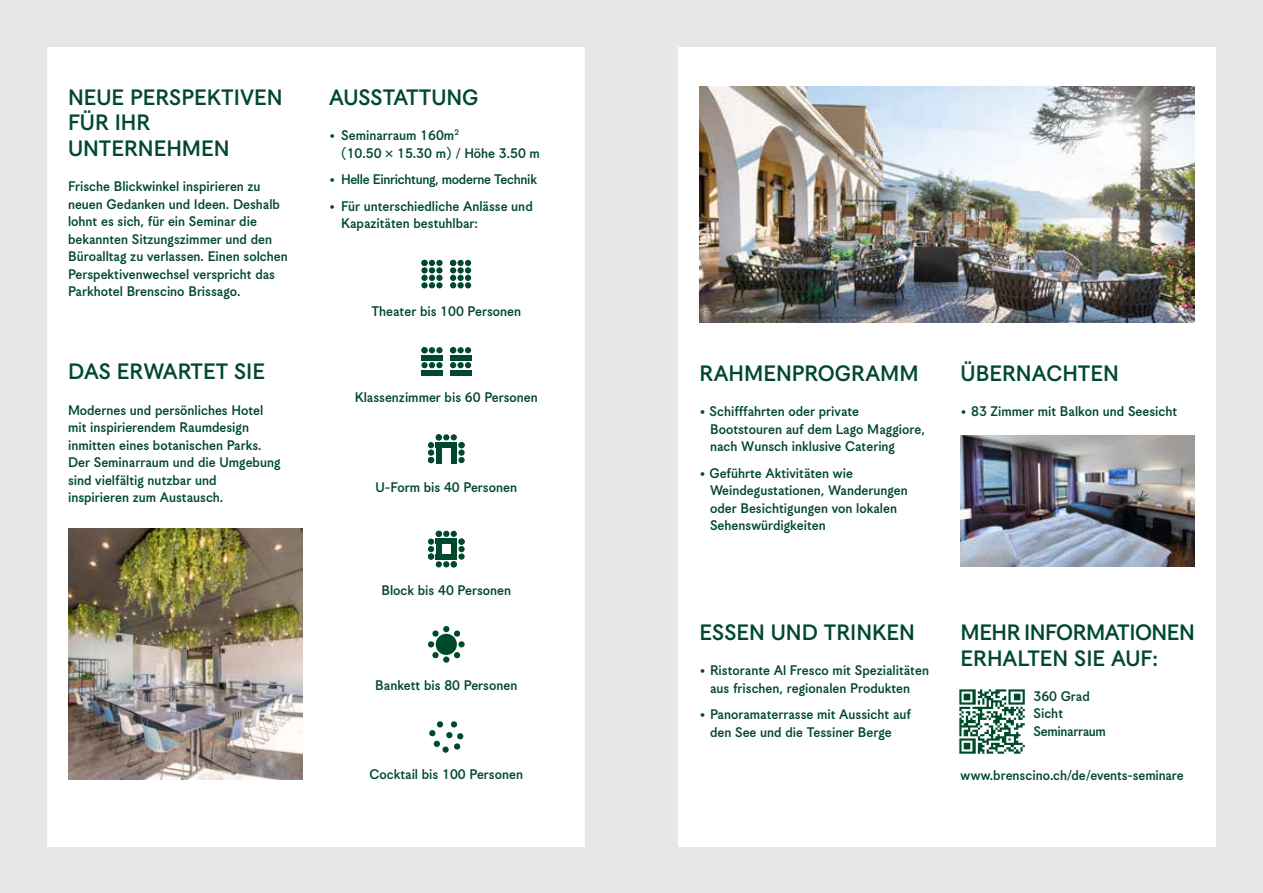
<style>
.page{position:relative;width:1263px;height:893px;background:#e6e7e8}
.page>*{position:absolute;margin:0;border:0;box-sizing:border-box;transform-origin:0 0}
.t1{font:24px/25.5px "Korpus Grotesk D";color:#00492c}
.t2{font:24px/25.5px "Korpus Grotesk D";letter-spacing:-.02em;color:#00492c}
.t3{font:15px/17.5px "Korpus Grotesk D";color:#00492c}
.t4{font:15px/17.5px "Korpus Grotesk D";letter-spacing:-.02em;color:#00492c}
</style>
<div class="page">
<div style="left:678px;top:47px;width:538px;height:799px;background:#fff"></div>
<div style="left:47px;top:47px;width:538px;height:799px;background:#fff"></div>
<div style="left:421px;top:260px;width:7px;height:6px;background:#00492c;border-radius:50%"></div>
<div style="left:436px;top:260px;width:7px;height:6px;background:#00492c;border-radius:50%"></div>
<div style="left:421px;top:267px;width:7px;height:6px;background:#00492c;border-radius:50%"></div>
<div style="left:436px;top:267px;width:7px;height:6px;background:#00492c;border-radius:50%"></div>
<div style="left:421px;top:275px;width:7px;height:6px;background:#00492c;border-radius:50%"></div>
<div style="left:436px;top:275px;width:7px;height:6px;background:#00492c;border-radius:50%"></div>
<div style="left:421px;top:282px;width:7px;height:6px;background:#00492c;border-radius:50%"></div>
<svg style="left:429px;top:260px;width:6px;height:28px"></svg>
<div style="left:436px;top:282px;width:7px;height:6px;background:#00492c;border-radius:50%"></div>
<div style="left:457px;top:260px;width:7px;height:6px;background:#00492c;border-radius:50%"></div>
<div style="left:457px;top:267px;width:7px;height:6px;background:#00492c;border-radius:50%"></div>
<div style="left:457px;top:275px;width:7px;height:6px;background:#00492c;border-radius:50%"></div>
<svg style="left:450px;top:260px;width:6px;height:28px"></svg>
<div style="left:457px;top:282px;width:7px;height:6px;background:#00492c;border-radius:50%"></div>
<svg style="left:465px;top:260px;width:6px;height:28px"></svg>
<div style="left:421px;top:347px;width:7px;height:6px;background:#00492c;border-radius:50%"></div>
<svg style="left:429px;top:347px;width:6px;height:6px"></svg>
<div style="left:436px;top:347px;width:7px;height:6px;background:#00492c;border-radius:50%"></div>
<div style="left:421px;top:362px;width:7px;height:6px;background:#00492c;border-radius:50%"></div>
<svg style="left:429px;top:362px;width:6px;height:6px"></svg>
<div style="left:436px;top:362px;width:7px;height:6px;background:#00492c;border-radius:50%"></div>
<svg style="left:450px;top:347px;width:6px;height:6px"></svg>
<div style="left:457px;top:347px;width:7px;height:6px;background:#00492c;border-radius:50%"></div>
<svg style="left:465px;top:347px;width:6px;height:6px"></svg>
<svg style="left:450px;top:362px;width:6px;height:6px"></svg>
<div style="left:457px;top:362px;width:7px;height:6px;background:#00492c;border-radius:50%"></div>
<svg style="left:465px;top:362px;width:6px;height:6px"></svg>
<div style="left:421px;top:355px;width:22px;height:5px;background:#00492c"></div>
<div style="left:421px;top:370px;width:22px;height:5px;background:#00492c"></div>
<div style="left:450px;top:355px;width:21px;height:5px;background:#00492c"></div>
<div style="left:450px;top:370px;width:21px;height:5px;background:#00492c"></div>
<div style="left:458px;top:442px;width:7px;height:6px;background:#00492c;border-radius:50%"></div>
<svg style="left:458px;top:449px;width:7px;height:7px"></svg>
<div style="left:458px;top:457px;width:7px;height:6px;background:#00492c;border-radius:50%"></div>
<div style="left:451px;top:442px;width:6px;height:21px;background:#00492c"></div>
<div style="left:436px;top:442px;width:5px;height:21px;background:#00492c"></div>
<svg style="left:428px;top:457px;width:6px;height:6px"></svg>
<div style="left:428px;top:449px;width:6px;height:7px;background:#00492c;border-radius:50%"></div>
<svg style="left:428px;top:434px;width:29px;height:14px"></svg>
<svg style="left:436px;top:531px;width:21px;height:6px"></svg>
<div style="left:436px;top:538px;width:21px;height:6px;background:#00492c"></div>
<svg style="left:436px;top:561px;width:21px;height:6px"></svg>
<div style="left:436px;top:554px;width:21px;height:6px;background:#00492c"></div>
<div style="left:458px;top:538px;width:7px;height:7px;background:#00492c;border-radius:50%"></div>
<div style="left:458px;top:546px;width:7px;height:6px;background:#00492c;border-radius:50%"></div>
<svg style="left:458px;top:553px;width:7px;height:7px"></svg>
<div style="left:451px;top:538px;width:6px;height:22px;background:#00492c"></div>
<div style="left:436px;top:538px;width:5px;height:22px;background:#00492c"></div>
<div style="left:428px;top:553px;width:6px;height:7px;background:#00492c;border-radius:50%"></div>
<svg style="left:428px;top:546px;width:6px;height:6px"></svg>
<div style="left:428px;top:538px;width:6px;height:7px;background:#00492c;border-radius:50%"></div>
<div style="left:443px;top:656px;width:6px;height:7px;background:#00492c;border-radius:50%"></div>
<div style="left:458px;top:641px;width:7px;height:6px;background:#00492c;border-radius:50%"></div>
<svg style="left:428px;top:626px;width:32px;height:33px"></svg>
<svg style="left:442px;top:746px;width:7px;height:7px"></svg>
<svg style="left:429px;top:721px;width:34px;height:29px"></svg>
<img style="left:959px;top:689px;width:66px;height:65px">
<img style="left:699px;top:87px;width:496px;height:235px">
<img style="left:68px;top:528px;width:234px;height:251px">
<img style="left:961px;top:435px;width:234px;height:131px">
<h1 class="t1" style="left:68px;top:84px;width:216px">NEUE PERSPEKTIVEN<br>FÜR IHR<br>UNTERNEHMEN</h1>
<p class="t3" style="left:68px;top:177px;width:221px">Frische Blickwinkel inspirieren zu neuen Gedanken und Ideen. Deshalb lohnt es sich, für ein Seminar die bekannten Sitzungszimmer und den Büroalltag zu verlassen. Einen solchen Perspektivenwechsel verspricht das Parkhotel Brenscino Brissago.</p>
<h1 class="t1" style="left:68px;top:359px;width:199px">DAS ERWARTET SIE</h1>
<p class="t3" style="left:68px;top:401px;width:214px">Modernes und persönliches Hotel mit inspirierendem Raumdesign inmitten eines botanischen Parks.<br>Der Seminarraum und die Umgebung sind vielfältig nutzbar und inspirieren zum Austausch.</p>
<h1 class="t1" style="left:329px;top:84px;width:151px">AUSSTATTUNG</h1>
<p class="t3" style="left:341px;top:126px;width:200px;text-indent:-12px">• Seminarraum 160m<sup>2<br></sup>(10.50 × 15.30 m) / Höhe 3.50 m</p>
<p class="t4" style="left:329px;top:171px;width:209px">• Helle Einrichtung, moderne Technik</p>
<p class="t3" style="left:341px;top:197px;width:193px;text-indent:-12px">• Für unterschiedliche Anlässe und<br>Kapazitäten bestuhlbar:</p>
<p class="t3" style="left:371px;top:302px;width:151px">Theater bis 100 Personen</p>
<p class="t3" style="left:355px;top:389px;width:185px">Klassenzimmer bis 60 Personen</p>
<p class="t3" style="left:375px;top:478px;width:143px">U-Form bis 40 Personen</p>
<p class="t3" style="left:381px;top:581px;width:131px">Block bis 40 Personen</p>
<p class="t3" style="left:375px;top:677px;width:144px">Bankett bis 80 Personen</p>
<p class="t3" style="left:370px;top:766px;width:155px">Cocktail bis 100 Personen</p>
<h1 class="t1" style="left:699px;top:360px;width:221px">RAHMENPROGRAMM</h1>
<p class="t3" style="left:710px;top:402px;width:216px;text-indent:-10px">• Schifffahrten oder private<br>Bootstouren auf dem Lago Maggiore, nach Wunsch inklusive Catering</p>
<p class="t3" style="left:710px;top:464px;width:199px;text-indent:-10px">• Geführte Aktivitäten wie<br>Weindegustationen, Wanderungen oder Besichtigungen von lokalen<br>Sehenswürdigkeiten</p>
<h1 class="t1" style="left:961px;top:360px;width:160px">ÜBERNACHTEN</h1>
<p class="t3" style="left:961px;top:402px;width:218px">• 83 Zimmer mit Balkon und Seesicht</p>
<h1 class="t1" style="left:699px;top:619px;width:217px">ESSEN UND TRINKEN</h1>
<p class="t3" style="left:699px;top:661px;width:231px;text-align:center">• Ristorante Al Fresco mit Spezialitäten aus frischen, regionalen Produkten</p>
<p class="t3" style="left:699px;top:706px;width:213px;text-align:center">• Panoramaterrasse mit Aussicht auf den See und die Tessiner Berge</p>
<h1 class="t2" style="left:961px;top:619px;width:236px">MEHR INFORMATIONEN<br>ERHALTEN SIE AUF:</h1>
<p class="t4" style="left:1033px;top:687px;width:74px">360 Grad<br>Sicht<br>Seminarraum</p>
<p class="t3" style="left:961px;top:767px;width:224px">www.brenscino.ch/de/events-seminare</p>
</div>
